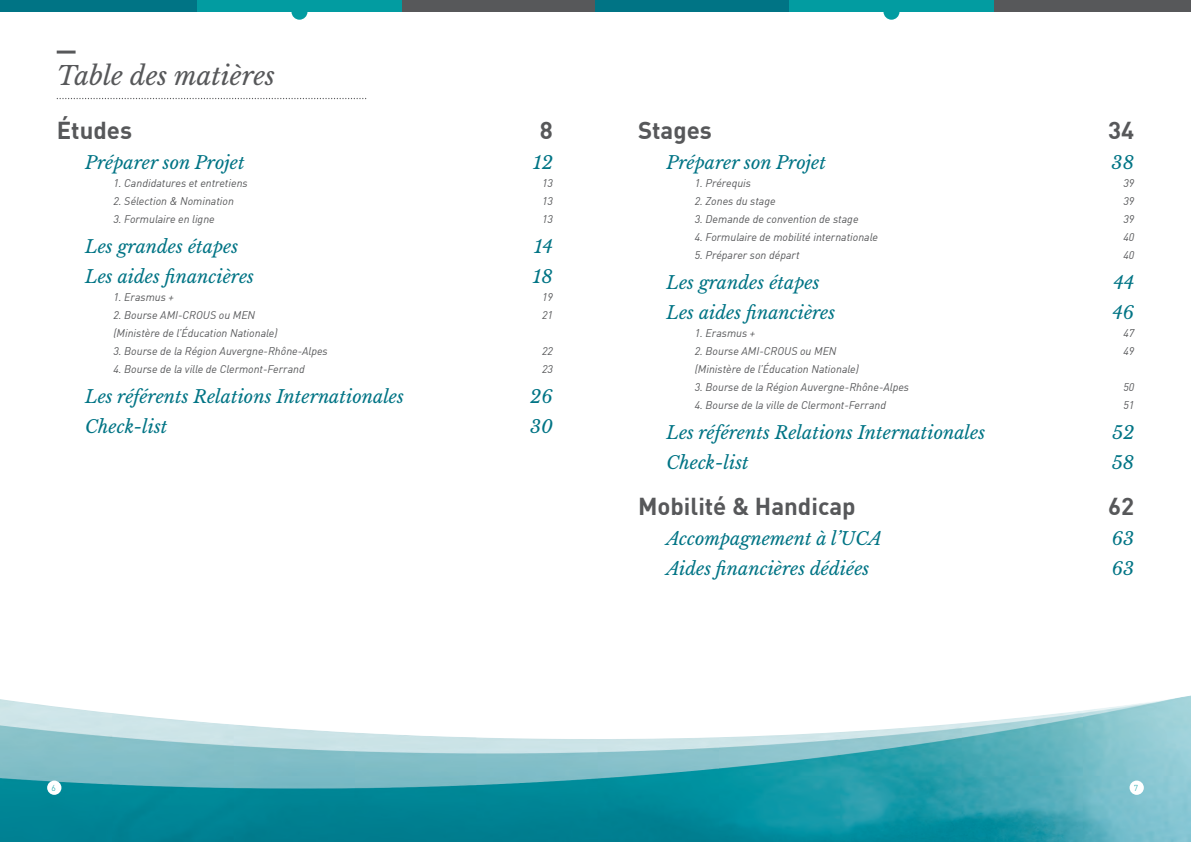
<style>
.page{position:relative;width:1191px;height:842px;background:#fff}
.page>*{position:absolute;margin:0;border:0;box-sizing:border-box;transform-origin:0 0}
.t1{font:italic 26px "Libre Baskerville";color:#57585a}
.t2{font:700 24px "DIN Offc";color:#57585a}
.t3{font:italic 18px "Libre Baskerville";color:#007485}
.texte_3{font:italic 11px "DIN Offc";color:#57585a}
.t4{font:300 8.5px "DIN Offc";color:#029ca1}
</style>
<div class="page">
<img style="left:0;top:695px;width:1191px;height:147px">
<div style="left:0;top:0;width:197px;height:12px;background:#007485"></div>
<div style="left:401px;top:0;width:194px;height:12px;background:#57585a"></div>
<div style="left:197px;top:0;width:204px;height:12px;background:#029ca1"></div>
<div style="left:291px;top:4px;width:16px;height:16px;background:#029ca1;border-radius:50%"></div>
<div style="left:595px;top:0;width:194px;height:12px;background:#007485"></div>
<div style="left:993px;top:0;width:198px;height:12px;background:#57585a"></div>
<div style="left:789px;top:0;width:204px;height:12px;background:#029ca1"></div>
<div style="left:883px;top:4px;width:16px;height:16px;background:#029ca1;border-radius:50%"></div>
<div style="left:1129px;top:780px;width:14px;height:15px;background:#fff;border-radius:50%"></div>
<div style="left:47px;top:780px;width:14px;height:15px;background:#fff;border-radius:50%"></div>
<hr style="left:57px;top:51px;width:19px;height:3px;background:#57585a">
<svg style="left:57px;top:98px;width:309px;height:1px"></svg>
<h1 class="t1" style="left:57px;top:60px;width:220px">Table des matières</h1>
<h2 class="t2" style="left:57px;top:115px;width:77px">Études</h2>
<h2 class="t2" style="left:540px;top:115px;width:15px">8</h2>
<h3 class="t3" style="left:85px;top:152px;width:161px">Préparer son Projet</h3>
<h3 class="t3" style="left:533px;top:152px;width:21px">12</h3>
<p class="texte_3" style="left:113px;top:177px;width:136px">1. Candidatures et entretiens</p>
<p class="texte_3" style="left:542px;top:177px;width:12px">13</p>
<p class="texte_3" style="left:113px;top:195px;width:122px">2. Sélection &amp; Nomination</p>
<p class="texte_3" style="left:542px;top:195px;width:12px">13</p>
<p class="texte_3" style="left:113px;top:213px;width:103px">3. Formulaire en ligne</p>
<p class="texte_3" style="left:542px;top:213px;width:12px">13</p>
<h3 class="t3" style="left:85px;top:236px;width:155px">Les grandes étapes</h3>
<h3 class="t3" style="left:534px;top:236px;width:20px">14</h3>
<h3 class="t3" style="left:85px;top:266px;width:170px">Les aides financières</h3>
<h3 class="t3" style="left:533px;top:266px;width:22px">18</h3>
<p class="texte_3" style="left:113px;top:291px;width:62px">1. Erasmus +</p>
<p class="texte_3" style="left:542px;top:291px;width:12px">19</p>
<p class="texte_3" style="left:113px;top:309px;width:143px">2. Bourse AMI-CROUS ou MEN</p>
<p class="texte_3" style="left:542px;top:309px;width:12px">21</p>
<p class="texte_3" style="left:113px;top:327px;width:166px">(Ministère de l’Éducation Nationale)</p>
<p class="texte_3" style="left:113px;top:345px;width:216px">3. Bourse de la Région Auvergne-Rhône-Alpes</p>
<p class="texte_3" style="left:542px;top:345px;width:12px">22</p>
<p class="texte_3" style="left:113px;top:363px;width:193px">4. Bourse de la ville de Clermont-Ferrand</p>
<p class="texte_3" style="left:542px;top:363px;width:12px">23</p>
<h3 class="t3" style="left:85px;top:386px;width:320px">Les référents Relations Internationales</h3>
<h3 class="t3" style="left:530px;top:386px;width:24px">26</h3>
<h3 class="t3" style="left:85px;top:416px;width:84px">Check-list</h3>
<h3 class="t3" style="left:530px;top:416px;width:24px">30</h3>
<h2 class="t2" style="left:638px;top:115px;width:75px">Stages</h2>
<h2 class="t2" style="left:1108px;top:115px;width:28px">34</h2>
<h3 class="t3" style="left:666px;top:152px;width:161px">Préparer son Projet</h3>
<h3 class="t3" style="left:1111px;top:152px;width:24px">38</h3>
<p class="texte_3" style="left:694px;top:177px;width:58px">1. Prérequis</p>
<p class="texte_3" style="left:1123px;top:177px;width:12px">39</p>
<p class="texte_3" style="left:694px;top:195px;width:82px">2. Zones du stage</p>
<p class="texte_3" style="left:1123px;top:195px;width:12px">39</p>
<p class="texte_3" style="left:694px;top:213px;width:165px">3. Demande de convention de stage</p>
<p class="texte_3" style="left:1123px;top:213px;width:12px">39</p>
<p class="texte_3" style="left:694px;top:231px;width:185px">4. Formulaire de mobilité internationale</p>
<p class="texte_3" style="left:1123px;top:231px;width:12px">40</p>
<p class="texte_3" style="left:694px;top:249px;width:106px">5. Préparer son départ</p>
<p class="texte_3" style="left:1123px;top:249px;width:12px">40</p>
<h3 class="t3" style="left:666px;top:272px;width:155px">Les grandes étapes</h3>
<h3 class="t3" style="left:1113px;top:272px;width:22px">44</h3>
<h3 class="t3" style="left:666px;top:302px;width:170px">Les aides financières</h3>
<h3 class="t3" style="left:1112px;top:302px;width:23px">46</h3>
<p class="texte_3" style="left:694px;top:327px;width:62px">1. Erasmus +</p>
<p class="texte_3" style="left:1123px;top:327px;width:12px">47</p>
<p class="texte_3" style="left:694px;top:345px;width:143px">2. Bourse AMI-CROUS ou MEN</p>
<p class="texte_3" style="left:1123px;top:345px;width:12px">49</p>
<p class="texte_3" style="left:694px;top:363px;width:166px">(Ministère de l’Éducation Nationale)</p>
<p class="texte_3" style="left:694px;top:381px;width:216px">3. Bourse de la Région Auvergne-Rhône-Alpes</p>
<p class="texte_3" style="left:1123px;top:381px;width:12px">50</p>
<p class="texte_3" style="left:694px;top:399px;width:193px">4. Bourse de la ville de Clermont-Ferrand</p>
<p class="texte_3" style="left:1123px;top:399px;width:12px">51</p>
<h3 class="t3" style="left:666px;top:422px;width:320px">Les référents Relations Internationales</h3>
<h3 class="t3" style="left:1112px;top:422px;width:24px">52</h3>
<h3 class="t3" style="left:666px;top:452px;width:84px">Check-list</h3>
<h3 class="t3" style="left:1111px;top:452px;width:24px">58</h3>
<h2 class="t2" style="left:638px;top:491px;width:219px">Mobilité &amp; Handicap</h2>
<h2 class="t2" style="left:1108px;top:491px;width:28px">62</h2>
<h3 class="t3" style="left:666px;top:528px;width:217px">Accompagnement à l’UCA</h3>
<h3 class="t3" style="left:1111px;top:528px;width:24px">63</h3>
<h3 class="t3" style="left:666px;top:558px;width:204px">Aides financières dédiées</h3>
<h3 class="t3" style="left:1111px;top:558px;width:24px">63</h3>
<p class="t4" style="left:51px;top:783px;width:6px">6</p>
<p class="t4" style="left:1133px;top:783px;width:6px">7</p>
</div>
